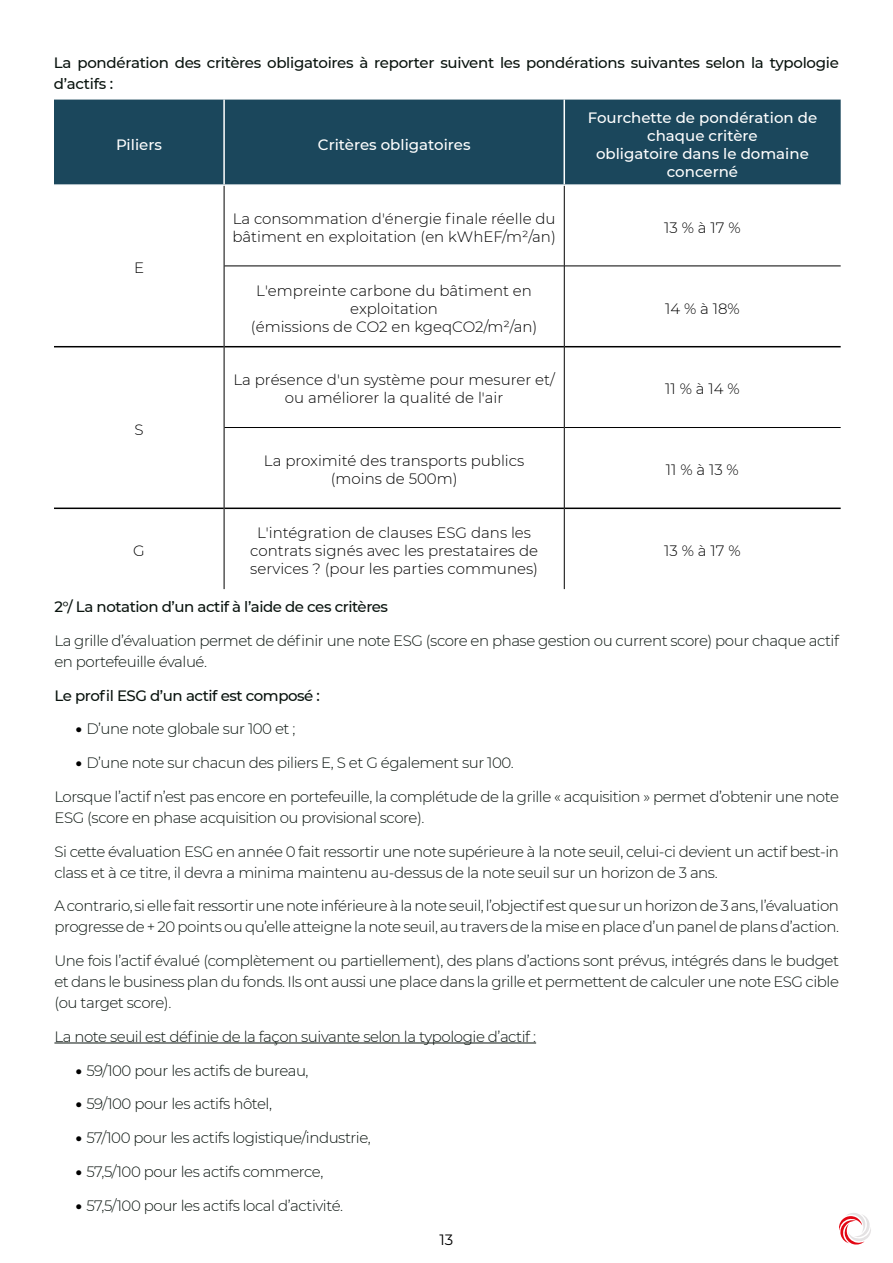
<style>
.page{position:relative;width:893px;height:1263px;background:#fff}
.page>*{position:absolute;margin:0;border:0;box-sizing:border-box;transform-origin:0 0}
.t1{font:300 15px/21px "Montserrat";letter-spacing:-.03em;color:#09130e}
.t2{font:300 15px/18px "Montserrat";color:#000;text-align:center}
.t3{font:500 15px/21px "Montserrat";letter-spacing:-.02em;color:#09130e}
.t4{font:500 15px/18px "Montserrat";color:#fff;text-align:center}
.t5{font:15px "Montserrat";color:#000}
.s1{font-weight:900;color:#000}
</style>
<div class="page">
<svg style="left:839px;top:1213px;width:32px;height:31px"></svg>
<div style="left:54px;top:100px;width:787px;height:84px;background:#1b475c"></div>
<hr style="left:54px;top:346px;width:170px;height:1px;background:#000">
<hr style="left:224px;top:346px;width:340px;height:1px;background:#000">
<hr style="left:565px;top:346px;width:276px;height:1px;background:#000">
<hr style="left:54px;top:507px;width:170px;height:2px;background:#000">
<hr style="left:224px;top:507px;width:340px;height:2px;background:#000">
<hr style="left:565px;top:507px;width:276px;height:2px;background:#000">
<hr style="left:224px;top:266px;width:340px;height:1px;background:#000">
<hr style="left:565px;top:266px;width:276px;height:1px;background:#000">
<hr style="left:224px;top:427px;width:340px;height:1px;background:#000">
<hr style="left:565px;top:427px;width:276px;height:1px;background:#000">
<hr style="left:223px;top:100px;width:2px;height:84px;background:#fff">
<hr style="left:563px;top:100px;width:2px;height:84px;background:#fff">
<hr style="left:224px;top:186px;width:1px;height:80px;background:#000">
<hr style="left:564px;top:186px;width:1px;height:80px;background:#000">
<hr style="left:224px;top:266px;width:1px;height:81px;background:#000">
<hr style="left:564px;top:266px;width:1px;height:81px;background:#000">
<hr style="left:224px;top:347px;width:1px;height:80px;background:#000">
<hr style="left:564px;top:347px;width:1px;height:80px;background:#000">
<hr style="left:224px;top:427px;width:1px;height:81px;background:#000">
<hr style="left:564px;top:427px;width:1px;height:81px;background:#000">
<hr style="left:224px;top:508px;width:1px;height:81px;background:#000">
<hr style="left:564px;top:508px;width:1px;height:81px;background:#000">
<hr style="left:54px;top:1042px;width:482px;height:1px;background:#09130e">
<p class="t3" style="left:54px;top:52px;width:786px">La pondération des critères obligatoires à reporter suivent les pondérations suivantes selon la typologie d’actifs :</p>
<p class="t4" style="left:116px;top:135px;width:47px">Piliers</p>
<p class="t4" style="left:318px;top:135px;width:154px">Critères obligatoires</p>
<p class="t4" style="left:588px;top:108px;width:231px">Fourchette de pondération de chaque critère<br>obligatoire dans le domaine concerné</p>
<p class="t2" style="left:134px;top:258px;width:12px">E</p>
<p class="t2" style="left:134px;top:420px;width:11px">S</p>
<p class="t2" style="left:133px;top:541px;width:13px">G</p>
<p class="t2" style="left:232px;top:209px;width:325px;text-align:left">La consommation d'énergie finale réelle du bâtiment en exploitation (en kWhEF/m²/an)</p>
<p class="t2" style="left:664px;top:218px;width:78px">13 % à 17 %</p>
<p class="t2" style="left:251px;top:281px;width:288px">L'empreinte carbone du bâtiment en exploitation<br>(émissions de CO2 en kgeqCO2/m²/an)</p>
<p class="t2" style="left:665px;top:299px;width:76px">14 % à 18%</p>
<p class="t2" style="left:233px;top:371px;width:323px">La présence d'un système pour mesurer et/ ou améliorer la qualité de l'air</p>
<p class="t2" style="left:665px;top:380px;width:76px">11 % à 14 %</p>
<p class="t2" style="left:264px;top:451px;width:262px">La proximité des transports publics (moins de 500m)</p>
<p class="t2" style="left:666px;top:460px;width:74px">11 % à 13 %</p>
<p class="t2" style="left:250px;top:523px;width:289px">L'intégration de clauses ESG dans les contrats signés avec les prestataires de services ? (pour les parties communes)</p>
<p class="t2" style="left:664px;top:541px;width:78px">13 % à 17 %</p>
<p class="t3" style="left:54px;top:595px;width:335px">2°/ La notation d’un actif à l’aide de ces critères</p>
<p class="t1" style="left:54px;top:629px;width:786px">La grille d’évaluation permet de définir une note ESG (score en phase gestion ou current score) pour chaque actif en portefeuille évalué.</p>
<p class="t3" style="left:54px;top:684px;width:267px">Le profil ESG d’un actif est composé :</p>
<p class="t1" style="left:76px;top:718px;width:221px"><span class="s1">•</span> D’une note globale sur 100 et ;</p>
<p class="t1" style="left:76px;top:752px;width:440px"><span class="s1">•</span> D’une note sur chacun des piliers E, S et G également sur 100.</p>
<p class="t1" style="left:54px;top:785px;width:786px">Lorsque l’actif n’est pas encore en portefeuille, la complétude de la grille « acquisition » permet d’obtenir une note<br>ESG (score en phase acquisition ou provisional score).</p>
<p class="t1" style="left:54px;top:840px;width:786px">Si cette évaluation ESG en année 0 fait ressortir une note supérieure à la note seuil, celui-ci devient un actif best-in class et à ce titre, il devra a minima maintenu au-dessus de la note seuil sur un horizon de 3 ans.</p>
<p class="t1" style="left:54px;top:895px;width:786px">A contrario, si elle fait ressortir une note inférieure à la note seuil, l’objectif est que sur un horizon de 3 ans, l’évaluation progresse de + 20 points ou qu’elle atteigne la note seuil, au travers de la mise en place d’un panel de plans d’action.</p>
<p class="t1" style="left:54px;top:950px;width:786px;text-align:justify">Une fois l’actif évalué (complètement ou partiellement), des plans d’actions sont prévus, intégrés dans le budget et dans le business plan du fonds. Ils ont aussi une place dans la grille et permettent de calculer une note ESG cible (ou target score).</p>
<p class="t1" style="left:54px;top:1025px;width:483px">La note seuil est définie de la façon suivante selon la typologie d’actif :</p>
<p class="t1" style="left:76px;top:1059px;width:234px"><span class="s1">•</span> 59/100 pour les actifs de bureau,</p>
<p class="t1" style="left:76px;top:1093px;width:198px"><span class="s1">•</span> 59/100 pour les actifs hôtel,</p>
<p class="t1" style="left:76px;top:1127px;width:297px"><span class="s1">•</span> 57/100 pour les actifs logistique/industrie,</p>
<p class="t1" style="left:76px;top:1160px;width:249px"><span class="s1">•</span> 57,5/100 pour les actifs commerce,</p>
<p class="t1" style="left:76px;top:1194px;width:269px"><span class="s1">•</span> 57,5/100 pour les actifs local d’activité.</p>
<p class="t5" style="left:440px;top:1229px;width:15px">13</p>
</div>
